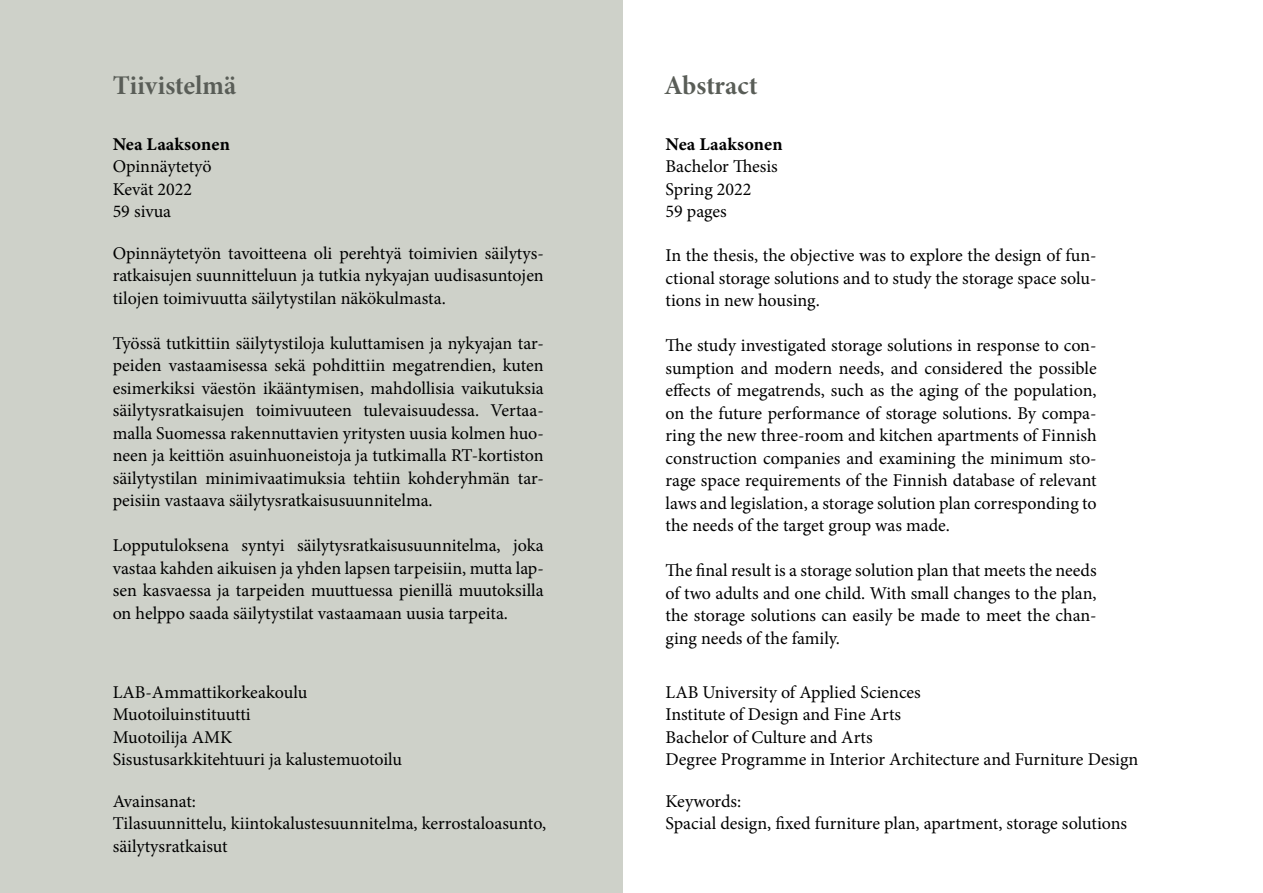
<style>
.page{position:relative;width:1263px;height:893px;background:#fff}
.page>*{position:absolute;margin:0;border:0;box-sizing:border-box;transform-origin:0 0}
.t1{font:27px "Minion Variable Concept";color:#595d57}
.t2{font:18px/22.5px "Minion Pro";letter-spacing:-.005em;color:#000}
.t3{font:18px "Minion Variable Concept";letter-spacing:.005em;color:#000}
</style>
<div class="page">
<div style="left:0;top:0;width:623px;height:893px;background:#ced1c9"></div>
<h1 class="t1" style="left:113px;top:66px;width:125px">Tiivistelmä</h1>
<h1 class="t1" style="left:665px;top:66px;width:94px">Abstract</h1>
<p class="t3" style="left:113px;top:132px;width:119px">Nea Laaksonen</p>
<p class="t2" style="left:113px;top:155px;width:100px">Opinnäytetyö<br>Kevät 2022<br>59 sivua</p>
<p class="t2" style="left:113px;top:242px;width:433px;text-align:justify">Opinnäytetyön tavoitteena oli perehtyä toimivien säilytys&shy;ratkaisujen suunnitteluun ja tutkia nykyajan uudisasuntojen tilojen toimivuutta säilytystilan näkökulmasta.</p>
<p class="t2" style="left:113px;top:332px;width:433px;text-align:justify">Työssä tutkittiin säilytystiloja kuluttamisen ja nykyajan tar&shy;peiden vastaamisessa sekä pohdittiin megatrendien, kuten esimerkiksi väestön ikääntymisen, mahdollisia vaikutuksia säilytysratkaisujen toimivuuteen tulevaisuudessa. Vertaa&shy;malla Suomessa rakennuttavien yritysten uusia kolmen huo&shy;neen ja keittiön asuinhuoneistoja ja tutkimalla RT-kortiston säilytystilan minimivaatimuksia tehtiin kohderyhmän tar&shy;peisiin vastaava säilytysratkaisusuunnitelma.</p>
<p class="t2" style="left:113px;top:534px;width:433px;text-align:justify">Lopputuloksena syntyi säilytysratkaisusuunnitelma, joka vastaa kahden aikuisen ja yhden lapsen tarpeisiin, mutta lap&shy;sen kasvaessa ja tarpeiden muuttuessa pienillä muutoksilla on helppo saada säilytystilat vastaamaan uusia tarpeita.</p>
<p class="t3" style="left:665px;top:132px;width:119px">Nea Laaksonen</p>
<p class="t2" style="left:665px;top:155px;width:114px">Bachelor Thesis<br>Spring 2022<br>59 pages</p>
<p class="t2" style="left:665px;top:244px;width:433px;text-align:justify">In the thesis, the objective was to explore the design of fun&shy;ctional storage solutions and to study the storage space solu&shy;tions in new housing.</p>
<p class="t2" style="left:665px;top:334px;width:433px;text-align:justify">The study investigated storage solutions in response to con&shy;sumption and modern needs, and considered the possible effects of megatrends, such as the aging of the population, on the future performance of storage solutions. By compa&shy;ring the new three-room and kitchen apartments of Finnish construction companies and examining the minimum sto&shy;rage space requirements of the Finnish database of relevant laws and legislation, a storage solution plan corresponding to the needs of the target group was made.</p>
<p class="t2" style="left:665px;top:559px;width:433px;text-align:justify">The final result is a storage solution plan that meets the needs of two adults and one child. With small changes to the plan, the storage solutions can easily be made to meet the chan&shy;ging needs of the family.</p>
<p class="t2" style="left:113px;top:681px;width:291px">LAB-Ammattikorkeakoulu<br>Muotoiluinstituutti<br>Muotoilija AMK<br>Sisustusarkkitehtuuri ja kalustemuotoilu</p>
<p class="t2" style="left:665px;top:681px;width:474px">LAB University of Applied Sciences<br>Institute of Design and Fine Arts<br>Bachelor of Culture and Arts<br>Degree Programme in Interior Architecture and Furniture Design</p>
<p class="t2" style="left:113px;top:790px;width:435px">Avainsanat:<br>Tilasuunnittelu, kiintokalustesuunnitelma, kerrostaloasunto, säilytysratkaisut</p>
<p class="t2" style="left:665px;top:790px;width:463px">Keywords:<br>Spacial design, fixed furniture plan, apartment, storage solutions</p>
</div>
